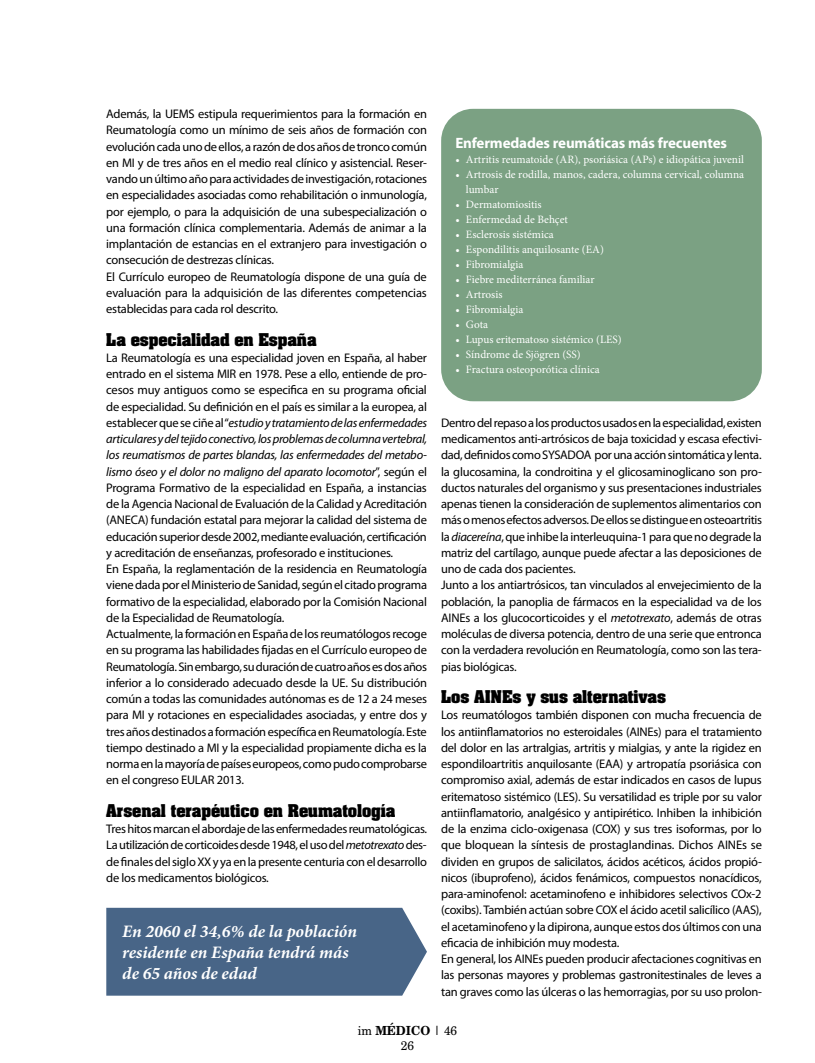
<style>
.page{position:relative;width:815px;height:1063px;background:#fff}
.page>*{position:absolute;margin:0;border:0;box-sizing:border-box;transform-origin:0 0}
.t1{font:italic 700 17.5px/21px "Minion Pro";color:#fff}
.t2{font:700 15px "Aardvark";letter-spacing:-.01em;color:#000}
.t3{font:700 15px "Myriad Pro";letter-spacing:-.01em;color:#fff}
.t4{font:12.5px/16.2px "Myriad Pro";letter-spacing:-.02em;color:#000}
.t5{font:12.5px/15px "New Brunswick";color:#000;text-align:center;scale:.95 1}
.t6{font:11.25px/15px "Minion Pro";color:#fff}
.s1{font-style:italic}
.s2{font-weight:700}
</style>
<div class="page">
<div style="left:441px;top:109px;width:321px;height:292px;background:#7ba183;border-radius:32px"></div>
<div style="left:106px;top:908px;width:321px;height:88px;background:#486587"></div>
<p class="t4" style="left:106px;top:106px;width:322px">Además, la UEMS estipula requerimientos para la formación en Reumatología como un mínimo de seis años de formación con evolución cada uno de ellos, a razón de dos años de tronco común en MI y de tres años en el medio real clínico y asistencial. Reser&shy;vando un último año para actividades de investigación, rotaciones en especialidades asociadas como rehabilitación o inmunología, por ejemplo, o para la adquisición de una subespecialización o una formación clínica complementaria. Además de animar a la implantación de estancias en el extranjero para investigación o consecución de destrezas clínicas.<br>El Currículo europeo de Reumatología dispone de una guía de evaluación para la adquisición de las diferentes competencias establecidas para cada rol descrito.</p>
<p class="t2" style="left:106px;top:328px;width:212px">La especialidad en España</p>
<p class="t4" style="left:106px;top:349px;width:322px">La Reumatología es una especialidad joven en España, al haber entrado en el sistema MIR en 1978. Pese a ello, entiende de pro&shy;cesos muy antiguos como se especifica en su programa oficial de especialidad. Su definición en el país es similar a la europea, al establecer que se ciñe al “<span class="s1">estudio y tratamiento de las enfermedades articulares y del tejido conectivo, los problemas de columna vertebral, los reumatismos de partes blandas, las enfermedades del metabo&shy;lismo óseo y el dolor no maligno del aparato locomotor</span>”, según el Programa Formativo de la especialidad en España, a instancias de la Agencia Nacional de Evaluación de la Calidad y Acreditación (ANECA) fundación estatal para mejorar la calidad del sistema de educación superior desde 2002, mediante evaluación, certificación y acreditación de enseñanzas, profesorado e instituciones.<br>En España, la reglamentación de la residencia en Reumatología viene dada por el Ministerio de Sanidad, según el citado programa formativo de la especialidad, elaborado por la Comisión Nacional de la Especialidad de Reumatología.<br>Actualmente, la formación en España de los reumatólogos recoge en su programa las habilidades fijadas en el Currículo europeo de Reumatología. Sin embargo, su duración de cuatroaños es dos años inferior a lo considerado adecuado desde la UE. Su distribución común a todas las comunidades autónomas es de 12 a 24 meses para MI y rotaciones en especialidades asociadas, y entre dos y tres años destinados a formación específica en Reumatología. Este tiempo destinado a MI y la especialidad propiamente dicha es la norma en la mayoría de países europeos, como pudo comprobarse en el congreso EULAR 2013.</p>
<p class="t2" style="left:106px;top:800px;width:291px">Arsenal terapéutico en Reumatología</p>
<p class="t4" style="left:106px;top:821px;width:322px;text-align:justify">Tres hitos marcan el abordaje de las enfermedades reumatológicas.<br>La utilización de corticoides desde 1948, el uso del <span class="s1">metotrexato</span> des&shy;de finales del siglo XX y ya en la presente centuria con el desarrollo de los medicamentos biológicos.</p>
<h1 class="t1" style="left:122px;top:921px;width:236px">En 2060 el 34,6% de la población residente en España tendrá más de 65 años de edad</h1>
<p class="t3" style="left:455px;top:133px;width:273px">Enfermedades reumáticas más frecuentes</p>
<p class="t6" style="left:455px;top:152px;width:290px">• Artritis reumatoide (AR), psoriásica (APs) e idiopática juvenil</p>
<p class="t6" style="left:466px;top:167px;width:280px;text-indent:-11px">• Artrosis de rodilla, manos, cadera, columna cervical, columna lumbar</p>
<p class="t6" style="left:455px;top:197px;width:88px">• Dermatomiositis</p>
<p class="t6" style="left:455px;top:212px;width:114px">• Enfermedad de Behçet</p>
<p class="t6" style="left:455px;top:227px;width:100px">• Esclerosis sistémica</p>
<p class="t6" style="left:455px;top:242px;width:150px">• Espondilitis anquilosante (EA)</p>
<p class="t6" style="left:455px;top:257px;width:70px">• Fibromialgia</p>
<p class="t6" style="left:455px;top:272px;width:141px">• Fiebre mediterránea familiar</p>
<p class="t6" style="left:455px;top:287px;width:49px">• Artrosis</p>
<p class="t6" style="left:455px;top:302px;width:70px">• Fibromialgia</p>
<p class="t6" style="left:455px;top:317px;width:34px">• Gota</p>
<p class="t6" style="left:455px;top:332px;width:168px">• Lupus eritematoso sistémico (LES)</p>
<p class="t6" style="left:455px;top:347px;width:127px">• Síndrome de Sjögren (SS)</p>
<p class="t6" style="left:455px;top:362px;width:146px">• Fractura osteoporótica clínica</p>
<p class="t4" style="left:441px;top:414px;width:322px">Dentro del repaso a los productos usados en la especialidad, existen medicamentos anti-artrósicos de baja toxicidad y escasa efectivi&shy;dad, definidos como SYSADOA por una acción sintomática y lenta. la glucosamina, la condroitina y el glicosaminoglicano son pro&shy;ductos naturales del organismo y sus presentaciones industriales apenas tienen la consideración de suplementos alimentarios con más o menos efectos adversos. De ellos se distingue en osteoartritis la <span class="s1">diacereína</span>, que inhibe la interleuquina-1 para que no degrade la matriz del cartílago, aunque puede afectar a las deposiciones de uno de cada dos pacientes.<br>Junto a los antiartrósicos, tan vinculados al envejecimiento de la población, la panoplia de fármacos en la especialidad va de los AINEs a los glucocorticoides y el <span class="s1">metotrexato</span>, además de otras moléculas de diversa potencia, dentro de una serie que entronca con la verdadera revolución en Reumatología, como son las tera&shy;pias biológicas.</p>
<p class="t2" style="left:441px;top:686px;width:226px">Los AINEs y sus alternativas</p>
<p class="t4" style="left:441px;top:707px;width:322px">Los reumatólogos también disponen con mucha frecuencia de los antiinflamatorios no esteroidales (AINEs) para el tratamiento del dolor en las artralgias, artritis y mialgias, y ante la rigidez en espondiloartritis anquilosante (EAA) y artropatía psoriásica con compromiso axial, además de estar indicados en casos de lupus eritematoso sistémico (LES). Su versatilidad es triple por su valor antiinflamatorio, analgésico y antipirético. Inhiben la inhibición de la enzima ciclo-oxigenasa (COX) y sus tres isoformas, por lo que bloquean la síntesis de prostaglandinas. Dichos AINEs se dividen en grupos de salicilatos, ácidos acéticos, ácidos propió&shy;nicos (ibuprofeno), ácidos fenámicos, compuestos nonacídicos, para-aminofenol: acetaminofeno e inhibidores selectivos COx-2 (coxibs). También actúan sobre COX el ácido acetil salicílico (AAS), el acetaminofeno y la dipirona, aunque estos dos últimos con una eficacia de inhibición muy modesta.<br>En general, los AINEs pueden producir afectaciones cognitivas en las personas mayores y problemas gastronitestinales de leves a tan graves como las úlceras o las hemorragias, por su uso prolon-</p>
<p class="t5" style="left:358px;top:1023px;width:106px">im <span class="s2">MÉDICO</span> | 46<br>26</p>
</div>
